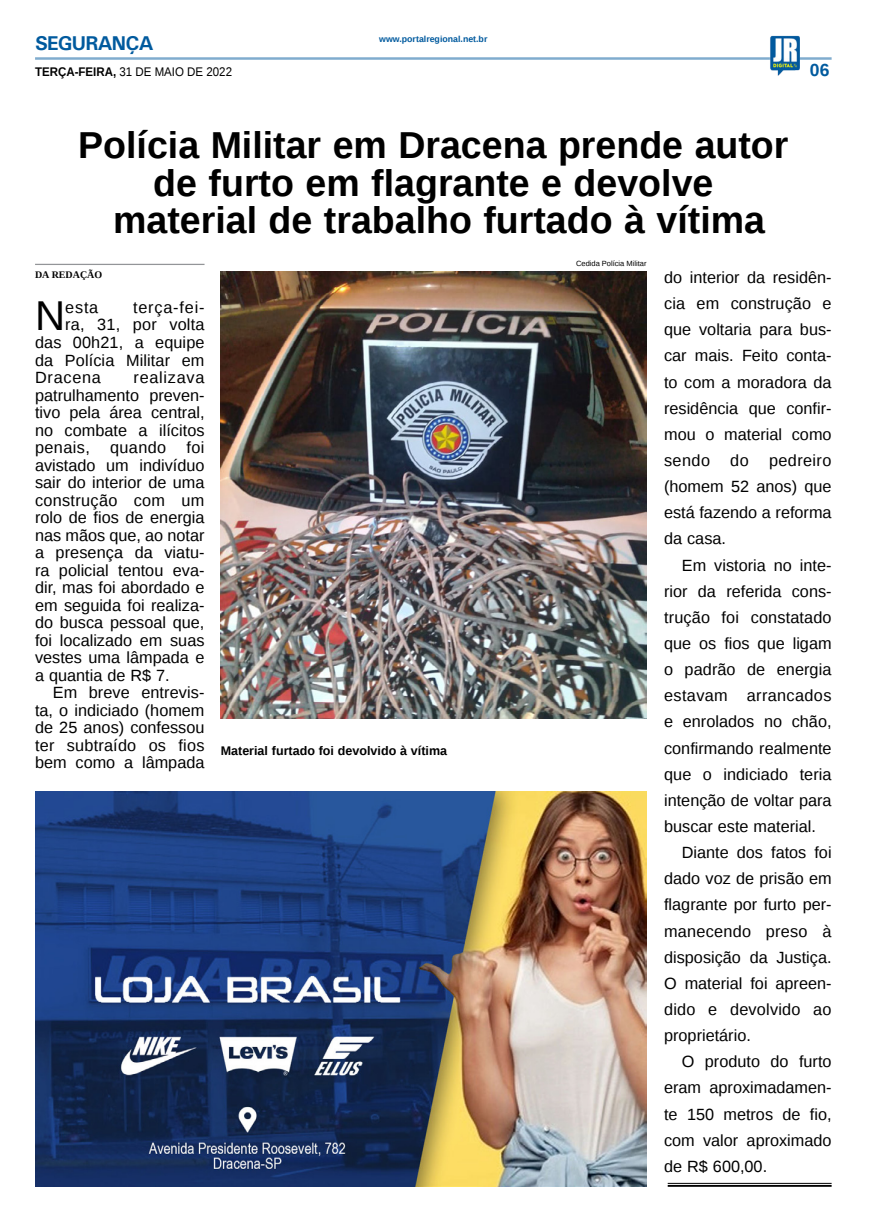
<style>
.page{position:relative;width:869px;height:1223px;background:#fff}
.page>*{position:absolute;margin:0;border:0;box-sizing:border-box;transform-origin:0 0}
.MATÉRIA{font:41.62px "Liberation Sans";color:#000}
.TÍTULO{font:700 37.5px/37.5px "Liberation Sans";color:#000;text-align:center}
.TITULO_PG{font:700 20px "Univers";letter-spacing:-.04em;color:#005a9e}
.TÍTULO-2{font:700 17.5px "Liberation Sans";color:#005a9e}
.MATÉRIA-2{font:16.25px/26.1px "Liberation Sans";color:#000;text-align:justify}
.MATÉRIA-3{font:16.25px "Liberation Sans";letter-spacing:.05em;color:#000}
.MATÉRIA-4{font:16.25px "Liberation Sans";letter-spacing:.045em;color:#000}
.LEGENDA{font:700 12.5px "Liberation Sans";color:#000}
.DATA_PG{font:12.5px "Liberation Sans";color:#000;scale:.92 1}
.CRÉDITO_NOME{font:700 10px "Liberation Serif";color:#000}
.DATA_PG-2{font:700 8.75px "Liberation Sans";color:#005a9e}
.CRÉDITO_FOTO{font:7.5px "Liberation Sans";color:#000}
.s1{font-weight:700}
</style>
<div class="page">
<hr style="left:35px;top:57px;width:796px;height:3px;background:#005a9e">
<img style="left:769px;top:36px;width:30px;height:40px">
<img style="left:35px;top:791px;width:611px;height:395px">
<hr style="left:667px;top:1183px;width:164px;height:1px;background:#000">
<hr style="left:667px;top:1184px;width:164px;height:2px;background:#000">
<img style="left:221px;top:271px;width:425px;height:447px">
<hr style="left:35px;top:264px;width:169px;height:1px;background:#939598">
<p class="TITULO_PG" style="left:35px;top:31px;width:120px">SEGURANÇA</p>
<p class="DATA_PG" style="left:35px;top:65px;width:215px"><span class="s1">TERÇA-FEIRA,</span> 31 DE MAIO DE 2022</p>
<p class="DATA_PG-2" style="left:379px;top:33px;width:110px">www.portalregional.net.br</p>
<p class="TÍTULO" style="left:78px;top:126px;width:711px">Polícia Militar em Dracena prende autor de furto em flagrante e devolve</p>
<p class="TÍTULO" style="left:113px;top:201px;width:653px">material de trabalho furtado à vítima</p>
<p class="CRÉDITO_FOTO" style="left:576px;top:259px;width:72px">Cedida Polícia Militar</p>
<p class="TÍTULO-2" style="left:809px;top:58px;width:21px">06</p>
<p class="CRÉDITO_NOME" style="left:35px;top:268px;width:69px">DA REDAÇÃO</p>
<p class="MATÉRIA" style="left:35px;top:292px;width:32px">N</p>
<p class="MATÉRIA-2" style="left:65px;top:295px;width:35px">esta</p>
<p class="MATÉRIA-3" style="left:133px;top:298px;width:73px">terça-fei-</p>
<p class="MATÉRIA-2" style="left:65px;top:312px;width:141px">ra, 31, por volta</p>
<p class="MATÉRIA-2" style="left:35px;top:330px;width:171px">das 00h21, a equipe</p>
<p class="MATÉRIA-2" style="left:35px;top:347px;width:171px">da Polícia Militar em</p>
<p class="MATÉRIA-4" style="left:35px;top:368px;width:67px">Dracena</p>
<p class="MATÉRIA-2" style="left:35px;top:369px;width:171px;line-height:17.5px;text-indent:98px">realizava patrulhamento preven&shy;tivo pela área central, no combate a ilícitos penais, quando foi avistado um indivíduo sair do interior de uma construção com um rolo de fios de energia nas mãos que, ao notar a presença da viatu&shy;ra policial tentou eva&shy;dir, mas foi abordado e em seguida foi realiza&shy;do busca pessoal que, foi localizado em suas vestes uma lâmpada e a quantia de R$ 7.</p>
<p class="MATÉRIA-2" style="left:35px;top:684px;width:171px;line-height:17.5px;text-indent:18px">Em breve entrevis&shy;ta, o indiciado (homem de 25 anos) confessou ter subtraído os fios bem como a lâmpada</p>
<p class="LEGENDA" style="left:221px;top:742px;width:228px">Material furtado foi devolvido à vítima</p>
<p class="MATÉRIA-2" style="left:663px;top:265px;width:169px">do interior da residên&shy;cia em construção e que voltaria para bus&shy;car mais. Feito conta&shy;to com a moradora da residência que confir&shy;mou o material como sendo do pedreiro (homem 52 anos) que está fazendo a reforma da casa.</p>
<p class="MATÉRIA-2" style="left:663px;top:552px;width:169px;text-indent:18px">Em vistoria no inte&shy;rior da referida cons&shy;trução foi constatado que os fios que ligam o padrão de energia estavam arrancados e enrolados no chão, confirmando realmente que o indiciado teria intenção de voltar para buscar este material.</p>
<p class="MATÉRIA-2" style="left:663px;top:840px;width:169px;text-indent:18px">Diante dos fatos foi dado voz de prisão em flagrante por furto per&shy;manecendo preso à disposição da Justiça.<br>O material foi apreen&shy;dido e devolvido ao proprietário.</p>
<p class="MATÉRIA-2" style="left:663px;top:1049px;width:169px;text-indent:18px">O produto do furto eram aproximadamen&shy;te 150 metros de fio, com valor aproximado de R$ 600,00.</p>
</div>
